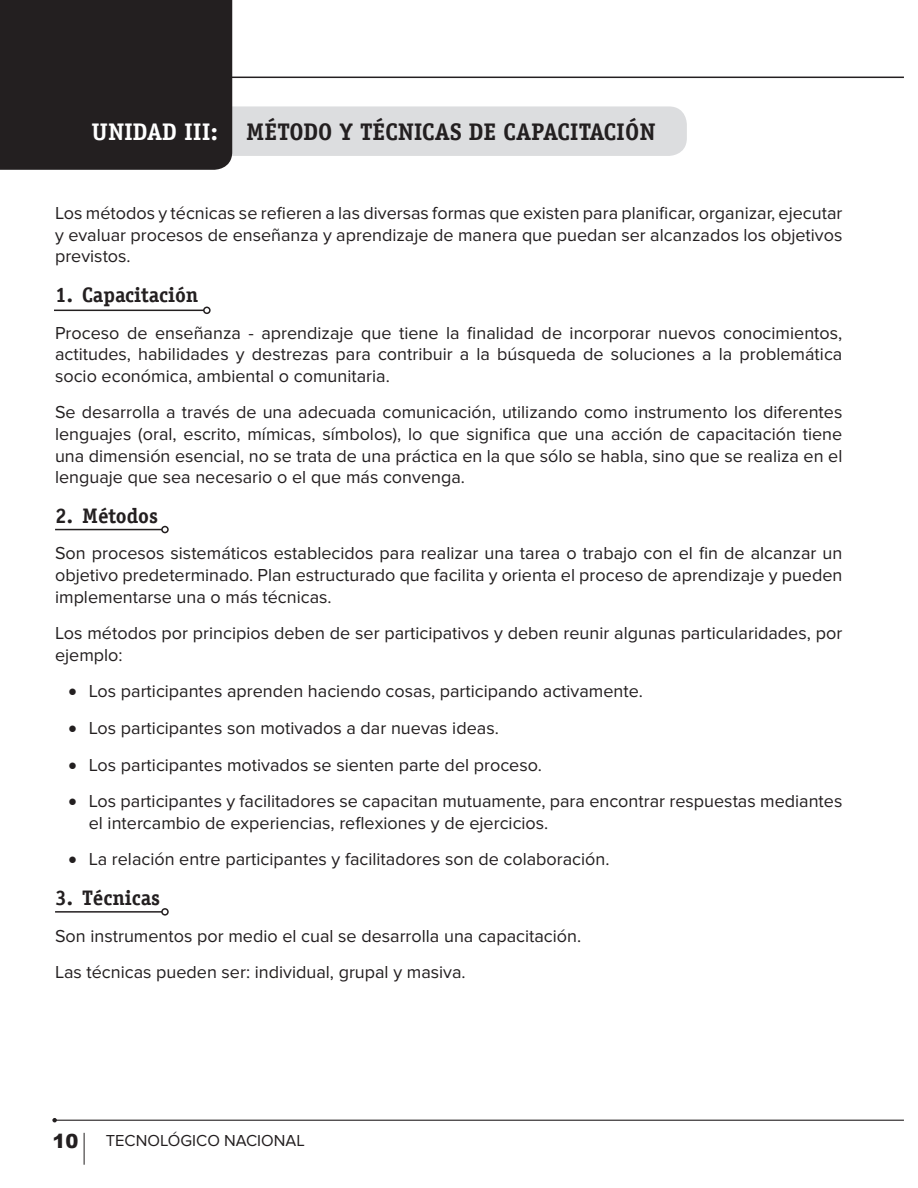
<style>
.page{position:relative;width:918px;height:1188px;background:#fff}
.page>*{position:absolute;margin:0;border:0;box-sizing:border-box;transform-origin:0 0}
.t1{font:700 24px "Officina Serif LT";color:#231f20}
.t2{font:700 21px "Officina Serif LT";color:#231f20}
.t3{font:900 19.5px "Arial";color:#231f20}
.t4{font:18px/21.6px "Proxima Nova";color:#231f20;text-align:justify}
.t5{font:16.5px "Proxima Nova";color:#231f20}
.s1{color:#fff}
</style>
<div class="page">
<hr style="left:56px;top:77px;width:848px;height:1px;background:#231f20">
<hr style="left:55px;top:1120px;width:849px;height:1px;background:#231f20">
<svg style="left:52px;top:1118px;width:5px;height:4px"></svg>
<hr style="left:84px;top:1133px;width:1px;height:32px;background:#231f20">
<svg style="left:0;top:0;width:687px;height:170px"></svg>
<hr style="left:54px;top:310px;width:150px;height:1px;background:#231f20">
<div style="left:203px;top:307px;width:8px;height:7px;border:2px solid #231f20;border-radius:50%"></div>
<hr style="left:55px;top:529px;width:107px;height:1px;background:#231f20">
<div style="left:161px;top:526px;width:8px;height:7px;border:2px solid #231f20;border-radius:50%"></div>
<hr style="left:55px;top:911px;width:107px;height:2px;background:#231f20">
<div style="left:161px;top:908px;width:8px;height:8px;border:2px solid #231f20;border-radius:50%"></div>
<h1 class="t1" style="left:92px;top:117px;width:565px"><span class="s1">UNIDAD III:</span> MÉTODO Y TÉCNICAS DE CAPACITACIÓN</h1>
<p class="t4" style="left:55px;top:203px;width:789px">Los métodos y técnicas se refieren a las diversas formas que existen para planificar, organizar, ejecutar y evaluar procesos de enseñanza y aprendizaje de manera que puedan ser alcanzados los objetivos previstos.</p>
<p class="t2" style="left:55px;top:282px;width:145px">1. Capacitación</p>
<p class="t4" style="left:55px;top:322px;width:789px">Proceso de enseñanza - aprendizaje que tiene la finalidad de incorporar nuevos conocimientos, actitudes, habilidades y destrezas para contribuir a la búsqueda de soluciones a la problemática socio económica, ambiental o comunitaria.</p>
<p class="t4" style="left:55px;top:402px;width:789px">Se desarrolla a través de una adecuada comunicación, utilizando como instrumento los diferentes lenguajes (oral, escrito, mímicas, símbolos), lo que significa que una acción de capacitación tiene una dimensión esencial, no se trata de una práctica en la que sólo se habla, sino que se realiza en el lenguaje que sea necesario o el que más convenga.</p>
<p class="t2" style="left:55px;top:503px;width:104px">2. Métodos</p>
<p class="t4" style="left:55px;top:543px;width:789px">Son procesos sistemáticos establecidos para realizar una tarea o trabajo con el fin de alcanzar un objetivo predeterminado. Plan estructurado que facilita y orienta el proceso de aprendizaje y pueden implementarse una o más técnicas.</p>
<p class="t4" style="left:55px;top:623px;width:789px">Los métodos por principios deben de ser participativos y deben reunir algunas particularidades, por ejemplo:</p>
<p class="t4" style="left:69px;top:681px;width:576px">• Los participantes aprenden haciendo cosas, participando activamente.</p>
<p class="t4" style="left:69px;top:717px;width:432px">• Los participantes son motivados a dar nuevas ideas.</p>
<p class="t4" style="left:69px;top:754px;width:475px">• Los participantes motivados se sienten parte del proceso.</p>
<p class="t4" style="left:89px;top:791px;width:755px;text-indent:-20px">• Los participantes y facilitadores se capacitan mutuamente, para encontrar respuestas mediantes el intercambio de experiencias, reflexiones y de ejercicios.</p>
<p class="t4" style="left:69px;top:849px;width:543px">• La relación entre participantes y facilitadores son de colaboración.</p>
<p class="t2" style="left:55px;top:885px;width:107px">3. Técnicas</p>
<p class="t4" style="left:55px;top:918px;width:528px;line-height:36.6px">Son instrumentos por medio el cual se desarrolla una capacitación.<br>Las técnicas pueden ser: individual, grupal y masiva.</p>
<p class="t3" style="left:52px;top:1127px;width:28px">10</p>
<p class="t5" style="left:106px;top:1131px;width:201px">TECNOLÓGICO NACIONAL</p>
</div>
